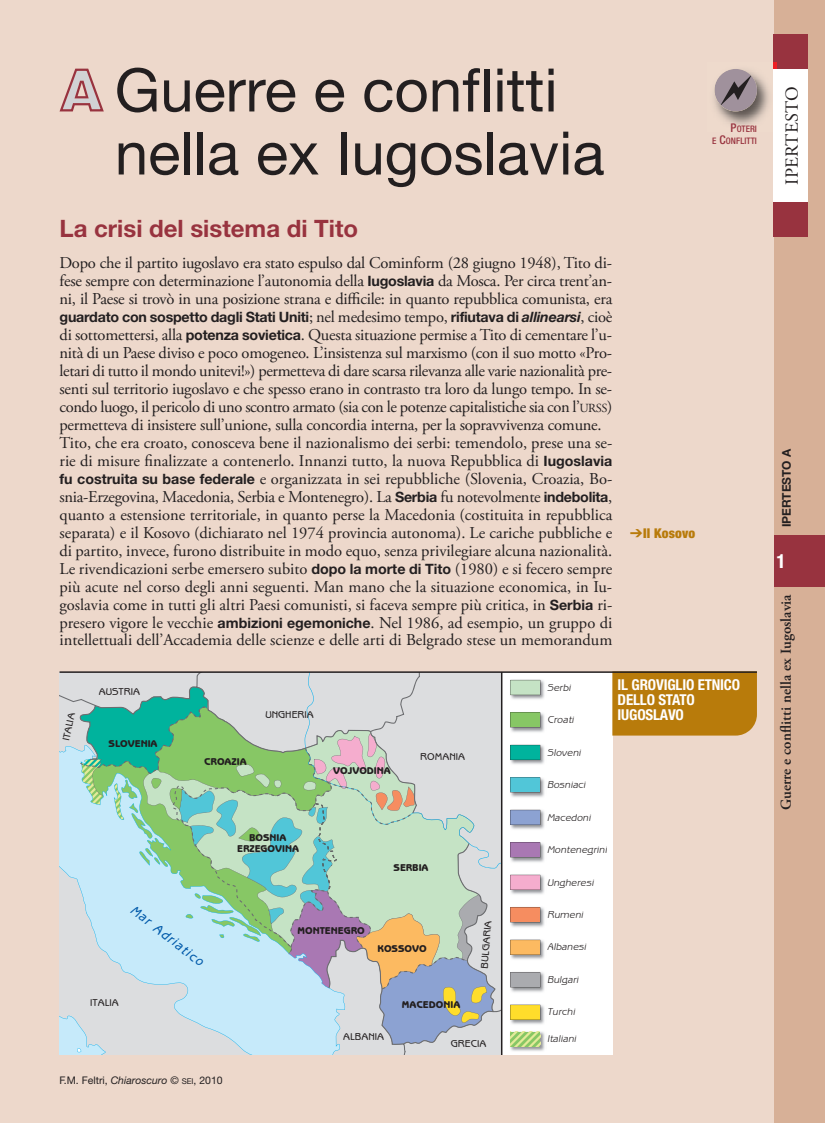
<style>
.page{position:relative;width:825px;height:1123px;background:#fff}
.page>*{position:absolute;margin:0;border:0;box-sizing:border-box;transform-origin:0 0}
.t1{font:60px/63px "Helvetica Neue";color:#231f20}
.t2{font:700 24px "Helvetica Neue";color:#98333f}
.t3{font:700 condensed 19.5px "Helvetica Neue";color:#fff}
.t4{font:18.45px "Adobe Garamond Pro";letter-spacing:.015em;color:#231f20}
.t5{font:16.5px/18px "Adobe Garamond Pro";color:#231f20;text-align:justify}
.t6{font:700 condensed 15px/15px "Helvetica Neue";letter-spacing:-.01em;color:#fff}
.t7{font:600 15px "Adobe Garamond Pro";letter-spacing:.005em;color:#231f20}
.t8{font:700 14.25px "Helvetica Neue";letter-spacing:-.015em;color:#231f20}
.t9{font:italic 500 13.5px "Benguiat Gothic Std";color:#015aaa;scale:.95 1}
.t10{font:900 condensed 13.5px "Helvetica Neue";letter-spacing:.015em;color:#b87b0b}
.t11{font:700 12px "Helvetica Neue";color:#231f20}
.t12{font:10.5px "Helvetica Neue";color:#231f20}
.t13{font:italic 10.05px "Benguiat Gothic Std";color:#231f20;scale:1.05 1}
.t14{font:800 10.05px/11.1px "Benguiat Gothic Std";color:#231f20;text-align:center;scale:1.05 1}
.t15{font:500 10.05px "Benguiat Gothic Std";color:#231f20;scale:1.05 1}
.t16{font:500 condensed 9px/12px "Helvetica Neue";letter-spacing:.005em;color:#98333f;text-align:right}
.s1{font-family:"Helvetica Neue";font-weight:700;font-size:14.25px}
.s2{font-family:"Adobe Garamond Pro";font-weight:400;font-size:16.5px}
.s3{font-style:italic}
.s4{font-size:12.3px}
.s5{font-size:12px}
.s6{font-family:"MS Gothic";font-weight:400;font-stretch:normal}
.s7{font-size:7.8px}
</style>
<div class="page">
<div style="left:0;top:0;width:774px;height:1123px;background:#edd8cb"></div>
<div style="left:774px;top:0;width:51px;height:1123px;background:#d7b097"></div>
<div style="left:774px;top:68px;width:34px;height:134px;background:#fff"></div>
<div style="left:774px;top:34px;width:34px;height:34px;background:#98333f"></div>
<div style="left:774px;top:202px;width:34px;height:34px;background:#98333f"></div>
<div style="left:774px;top:536px;width:51px;height:51px;background:#98333f"></div>
<img style="left:714px;top:62px;width:60px;height:69px">
<svg style="left:774px;top:62px;width:2px;height:6px"></svg>
<div style="left:714px;top:69px;width:43px;height:42px;background:#a0919c;border-radius:50%"></div>
<svg style="left:720px;top:74px;width:32px;height:32px"></svg>
<svg style="left:60px;top:69px;width:44px;height:42px"></svg>
<svg style="left:69px;top:673px;width:688px;height:381px"></svg>
<hr style="left:60px;top:671px;width:697px;height:2px;background:#231f20">
<h1 class="t1" style="left:115px;top:64px;width:491px">Guerre e conflitti nella ex Iugoslavia</h1>
<h2 class="t2" style="left:60px;top:220px;width:300px">La crisi del sistema di Tito</h2>
<p class="t5" style="left:60px;top:255px;width:554px">Dopo che il partito iugoslavo era stato espulso dal Cominform (28 giugno 1948), Tito di&shy;fese sempre con determinazione l’autonomia della <span class="s1">Iugoslavia</span> da Mosca. Per circa trent’an&shy;ni, il Paese si trovò in una posizione strana e difficile: in quanto repubblica comunista, era</p>
<p class="t8" style="left:60px;top:312px;width:554px">guardato con sospetto dagli Stati Uniti<span class="s2">; nel medesimo tempo,</span> rifiutava di <span class="s3">allinearsi</span><span class="s2">, cioè</span></p>
<p class="t5" style="left:60px;top:327px;width:554px;text-align:left">di sottomettersi, alla <span class="s1">potenza sovietica</span>. Questa situazione permise a Tito di cementare l’u&shy;nità di un Paese diviso e poco omogeneo. L’insistenza sul marxismo (con il suo motto «Pro&shy;letari di tutto il mondo unitevi!») permetteva di dare scarsa rilevanza alle varie nazionalità pre&shy;senti sul territorio iugoslavo e che spesso erano in contrasto tra loro da lungo tempo. In se&shy;condo luogo, il pericolo di uno scontro armato (sia con le potenze capitalistiche sia con l’<span class="s4">urss</span>) permetteva di insistere sull’unione, sulla concordia interna, per la sopravvivenza comune.<br>Tito, che era croato, conosceva bene il nazionalismo dei serbi: temendolo, prese una se&shy;rie di misure finalizzate a contenerlo. Innanzi tutto, la nuova repubblica di <span class="s1">Iugoslavia fu costruita su base federale</span> e organizzata in sei repubbliche (slovenia, Croazia, Bo&shy;snia-Erzegovina, Macedonia, serbia e Montenegro). La <span class="s1">Serbia</span> fu notevolmente <span class="s1">indebolita</span>, quanto a estensione territoriale, in quanto perse la Macedonia (costituita in repubblica separata) e il Kosovo (dichiarato nel 1974 provincia autonoma). Le cariche pubbliche e di partito, invece, furono distribuite in modo equo, senza privilegiare alcuna nazionalità.<br>Le rivendicazioni serbe emersero subito <span class="s1">dopo la morte di Tito</span> (1980) e si fecero sempre più acute nel corso degli anni seguenti. Man mano che la situazione economica, in Iu&shy;goslavia come in tutti gli altri Paesi comunisti, si faceva sempre più critica, in <span class="s1">Serbia</span> ri&shy;presero vigore le vecchie <span class="s1">ambizioni egemoniche</span>. Nel 1986, ad esempio, un gruppo di intellettuali dell’Accademia delle scienze e delle arti di Belgrado stese un memorandum</p>
<p class="t16" style="left:712px;top:124px;width:46px"><span class="s5">P</span>OTERI<br>E <span class="s5">C</span>ONFLITTI</p>
<p class="t10" style="left:629px;top:528px;width:68px"><span class="s6">➔</span>Il Kosovo</p>
<p class="t15" style="left:63px;top:740px;width:29px;rotate:-78deg">ITALIA</p>
<p class="t15" style="left:99px;top:687px;width:41px">AUSTRIA</p>
<p class="t14" style="left:109px;top:739px;width:48px">SLOVENIA</p>
<p class="t14" style="left:204px;top:757px;width:42px">CROAZIA</p>
<p class="t15" style="left:265px;top:711px;width:48px">UNGHERIA</p>
<p class="t14" style="left:333px;top:766px;width:57px">VOJVODINA</p>
<p class="t15" style="left:420px;top:753px;width:44px">ROMANIA</p>
<p class="t9" style="left:135px;top:904px;width:95px;rotate:38deg">Mar Adriatico</p>
<p class="t14" style="left:237px;top:832px;width:60px">BOSNIA<br>ERZEGOVINA</p>
<p class="t14" style="left:394px;top:862px;width:35px">SERBIA</p>
<p class="t14" style="left:298px;top:926px;width:65px">MONTENEGRO</p>
<p class="t14" style="left:378px;top:943px;width:48px">KOSSOVO</p>
<p class="t15" style="left:481px;top:968px;width:47px;rotate:-85deg">BULGARIA</p>
<p class="t15" style="left:90px;top:998px;width:29px">ITALIA</p>
<p class="t14" style="left:402px;top:999px;width:57px">MACEDONIA</p>
<p class="t15" style="left:343px;top:1033px;width:40px">ALBANIA</p>
<p class="t15" style="left:451px;top:1040px;width:35px">GRECIA</p>
<p class="t12" style="left:60px;top:1076px;width:165px">F.M. Feltri, <span class="s3">Chiaroscuro</span> © <span class="s7">SEI</span>, 2010</p>
<p class="t13" style="left:547px;top:683px;width:24px">Serbi</p>
<p class="t13" style="left:547px;top:716px;width:27px">Croati</p>
<p class="t13" style="left:547px;top:748px;width:34px">Sloveni</p>
<p class="t13" style="left:547px;top:781px;width:38px">Bosniaci</p>
<p class="t13" style="left:547px;top:813px;width:43px">Macedoni</p>
<p class="t13" style="left:547px;top:846px;width:59px">Montenegrini</p>
<p class="t13" style="left:547px;top:878px;width:46px">Ungheresi</p>
<p class="t13" style="left:547px;top:911px;width:36px">Rumeni</p>
<p class="t13" style="left:547px;top:943px;width:39px">Albanesi</p>
<p class="t13" style="left:547px;top:976px;width:32px">Bulgari</p>
<p class="t13" style="left:547px;top:1008px;width:28px">Turchi</p>
<p class="t13" style="left:547px;top:1035px;width:29px">Italiani</p>
<p class="t6" style="left:618px;top:678px;width:124px">IL GROVIGLIO ETNICO<br>DELLO STATO<br>IUGOSLAVO</p>
<p class="t4" style="left:785px;top:184px;width:99px;rotate:-90deg">IPErTEsTo</p>
<p class="t11" style="left:782px;top:527px;width:80px;rotate:-90deg">IPERTESTO A</p>
<p class="t3" style="left:776px;top:554px;width:11px">1</p>
<p class="t7" style="left:780px;top:810px;width:218px;rotate:-90deg">Guerre e conflitti nella ex Iugoslavia</p>
</div>
